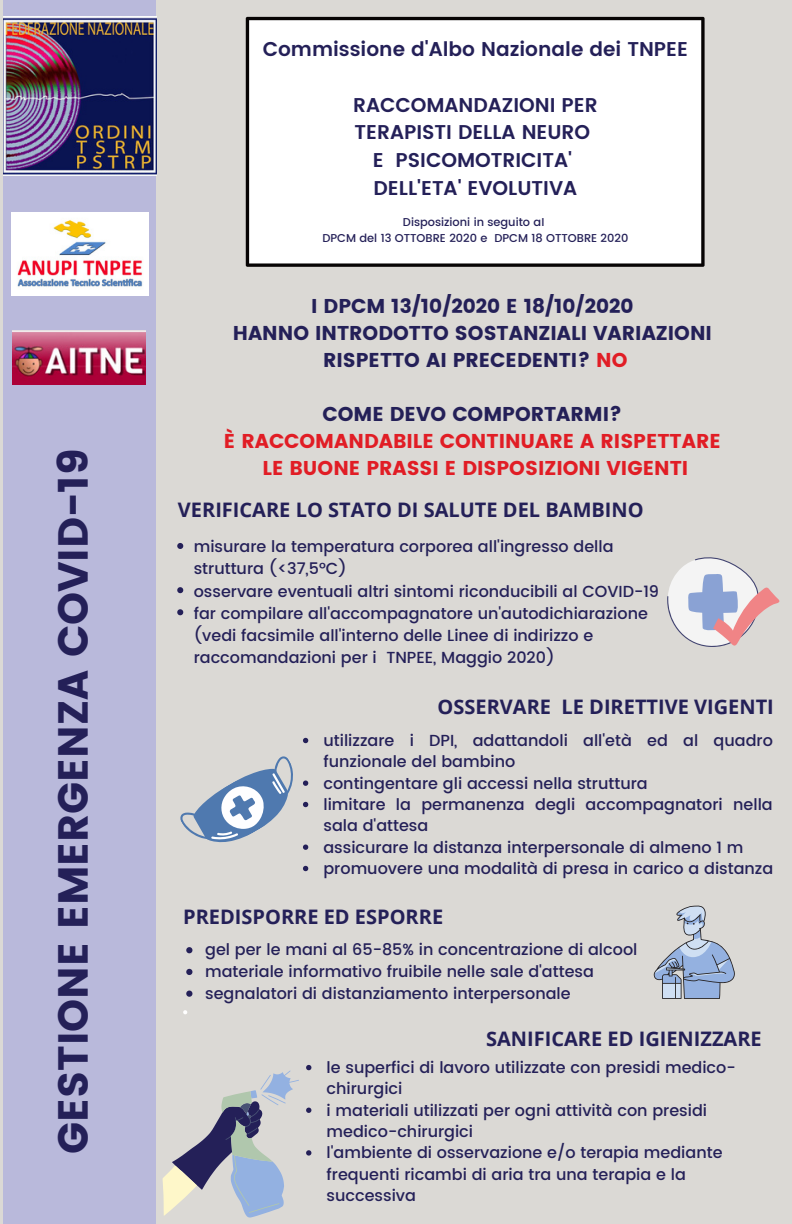
<style>
.page{position:relative;width:792px;height:1224px;background:#dbd9d5}
.page>*{position:absolute;margin:0;border:0;box-sizing:border-box;transform-origin:0 0}
.t1{font:42px "Poppins";color:#242058}
.t2{font:20px/27px "Poppins";color:#242058;text-align:center}
.t3{font:700 20px "Open Sans";color:#242058}
.t4{font:600 20px/27.8px "Poppins";color:#242058;text-align:center}
.t5{font:20px/27px "Poppins";color:#e11d25;text-align:center}
.t6{font:500 16px/21.4px "Poppins";color:#242058}
.t7{font:500 11.4px/15.6px "Poppins";color:#242058;text-align:center}
.s1{color:#e11d25}
</style>
<div class="page">
<div style="left:3px;top:0;width:153px;height:1224px;background:#b9b9db"></div>
<svg style="left:667px;top:557px;width:113px;height:90px"></svg>
<svg style="left:177px;top:543px;width:6px;height:6px"></svg>
<svg style="left:177px;top:587px;width:6px;height:6px"></svg>
<svg style="left:177px;top:609px;width:6px;height:6px"></svg>
<img style="left:3px;top:17px;width:153px;height:159px">
<svg style="left:303px;top:738px;width:5px;height:5px"></svg>
<svg style="left:180px;top:756px;width:128px;height:94px"></svg>
<svg style="left:303px;top:866px;width:5px;height:5px"></svg>
<svg style="left:654px;top:905px;width:81px;height:94px"></svg>
<svg style="left:163px;top:1071px;width:135px;height:147px"></svg>
<svg style="left:306px;top:1065px;width:5px;height:5px"></svg>
<svg style="left:306px;top:1108px;width:5px;height:5px"></svg>
<svg style="left:306px;top:1150px;width:5px;height:6px"></svg>
<svg style="left:186px;top:947px;width:6px;height:6px"></svg>
<svg style="left:186px;top:969px;width:6px;height:6px"></svg>
<svg style="left:186px;top:991px;width:6px;height:6px"></svg>
<svg style="left:183px;top:1010px;width:4px;height:4px"></svg>
<div style="left:246px;top:17px;width:459px;height:250px;background:#fff"></div>
<img style="left:12px;top:331px;width:134px;height:54px">
<img style="left:12px;top:213px;width:136px;height:82px">
<h1 class="t1" style="left:49px;top:1154px;width:707px;rotate:-90deg">GESTIONE EMERGENZA COVID-19</h1>
<p class="t4" style="left:263px;top:35px;width:427px">Commissione d'Albo Nazionale dei TNPEE</p>
<p class="t4" style="left:353px;top:91px;width:246px">RACCOMANDAZIONI PER<br>TERAPISTI DELLA NEURO<br>E PSICOMOTRICITA'<br>DELL'ETA' EVOLUTIVA</p>
<p class="t7" style="left:322px;top:214px;width:307px">Disposizioni in seguito aI<br>DPCM del 13 OTTOBRE 2020 e DPCM 18 OTTOBRE 2020</p>
<p class="t2" style="left:233px;top:292px;width:481px">I DPCM 13/10/2020 E 18/10/2020<br>HANNO INTRODOTTO SOSTANZIALI VARIAZIONI<br>RISPETTO AI PRECEDENTI? <span class="s1">NO</span></p>
<p class="t2" style="left:323px;top:400px;width:301px">COME DEVO COMPORTARMI?</p>
<p class="t5" style="left:224px;top:427px;width:498px">È RACCOMANDABILE CONTINUARE A RISPETTARE<br>LE BUONE PRASSI E DISPOSIZIONI VIGENTI</p>
<p class="t3" style="left:178px;top:496px;width:467px">VERIFICARE LO STATO DI SALUTE DEL BAMBINO</p>
<p class="t6" style="left:194px;top:536px;width:467px;line-height:22.2px">misurare la temperatura corporea all'ingresso della struttura (&lt;37,5°C)<br>osservare eventuali altri sintomi riconducibili al COVID-19 far compilare all'accompagnatore un'autodichiarazione (vedi facsimile all'interno delle Linee di indirizzo e raccomandazioni per i TNPEE, Maggio 2020)</p>
<p class="t3" style="left:438px;top:693px;width:338px">OSSERVARE LE DIRETTIVE VIGENTI</p>
<p class="t6" style="left:323px;top:730px;width:451px">utilizzare i DPI, adattandoli all'età ed al quadro funzionale del bambino<br>contingentare gli accessi nella struttura<br>limitare la permanenza degli accompagnatori nella sala d'attesa<br>assicurare la distanza interpersonale di almeno 1 m promuovere una modalità di presa in carico a distanza</p>
<p class="t3" style="left:183px;top:902px;width:262px">PREDISPORRE ED ESPORRE</p>
<p class="t6" style="left:205px;top:939px;width:434px">gel per le mani al 65-85% in concentrazione di alcool materiale informativo fruibile nelle sale d'attesa segnalatori di distanziamento interpersonale</p>
<p class="t3" style="left:486px;top:1025px;width:277px">SANIFICARE ED IGIENIZZARE</p>
<p class="t6" style="left:327px;top:1057px;width:411px">le superfici di lavoro utilizzate con presidi medico&shy;chirurgici<br>i materiali utilizzati per ogni attività con presidi medico-chirurgici<br>l'ambiente di osservazione e/o terapia mediante frequenti ricambi di aria tra una terapia e la successiva</p>
</div>
